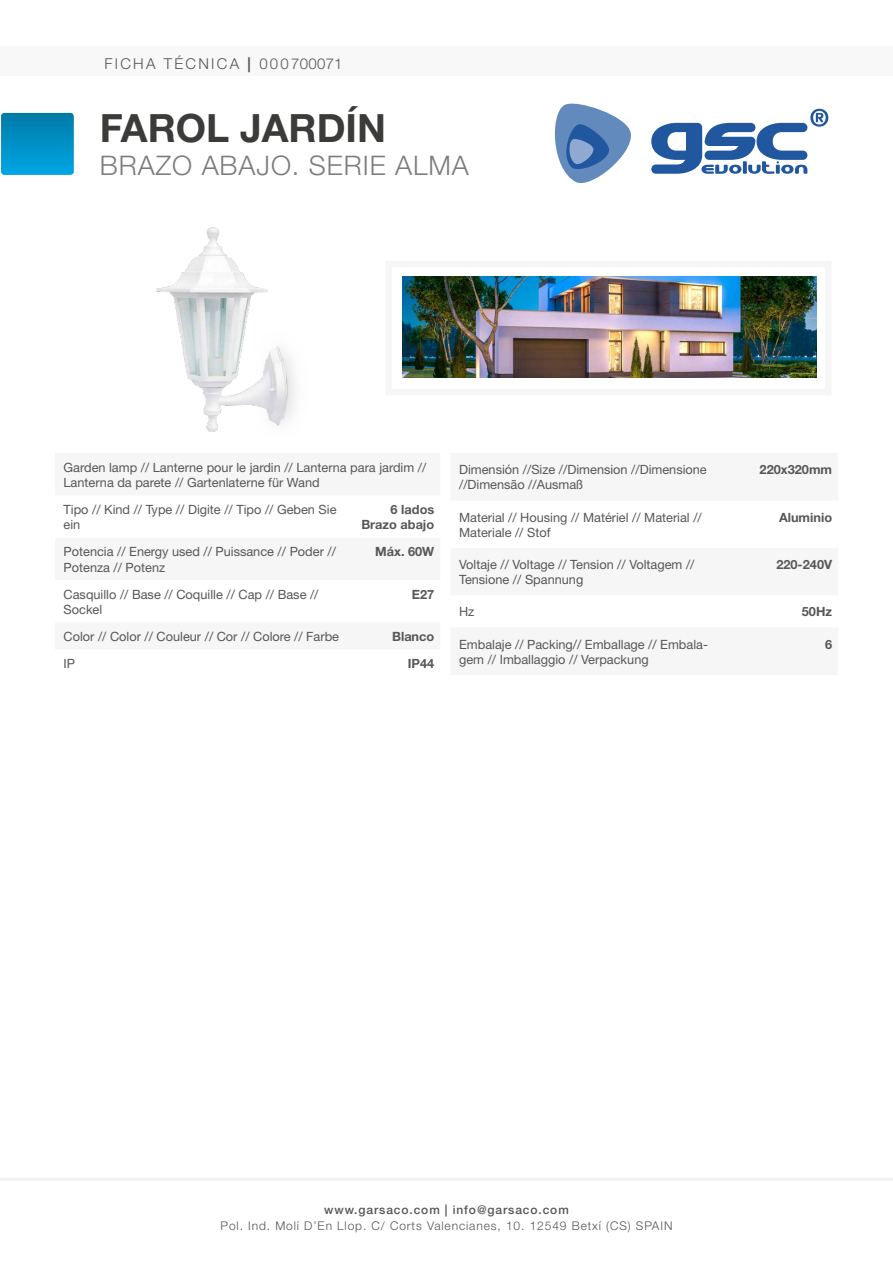
<style>
.page{position:relative;width:893px;height:1263px;background:#fff}
.page>*{position:absolute;margin:0;border:0;box-sizing:border-box;transform-origin:0 0}
.t1{font:700 39px "Helvetica Neue";color:#3b3b3a}
.t2{font:300 27px "Helvetica Neue";letter-spacing:.035em;color:#7c7c7b}
.t3{font:300 15px "Helvetica Neue";letter-spacing:.15em;color:#565555}
.t4{font:12.75px/15.3px "Helvetica Neue";color:#575756}
.t5{font:700 12.75px/15.3px "Helvetica Neue";color:#575756;text-align:right}
.t6{font:300 12px "Helvetica Neue";letter-spacing:.075em;color:#565555}
.t7{font:500 12px "Helvetica Neue";letter-spacing:.075em;color:#565555}
.s1{font-weight:700}
</style>
<div class="page">
<svg style="left:651px;top:109px;width:177px;height:65px"></svg>
<svg style="left:554px;top:103px;width:77px;height:81px"></svg>
<hr style="left:0;top:1178px;width:893px;height:3px;background:#f0f0f0">
<div style="left:0;top:47px;width:893px;height:29px;background:#f8f8f8"></div>
<svg style="left:1px;top:113px;width:73px;height:62px;background:#0190c6"></svg>
<img style="left:403px;top:276px;width:413px;height:102px">
<img style="left:156px;top:227px;width:139px;height:205px">
<p class="t3" style="left:105px;top:54px;width:240px">FICHA TÉCNICA <span class="s1">|</span> 000700071</p>
<h1 class="t1" style="left:100px;top:104px;width:288px">FAROL JARDÍN</h1>
<h2 class="t2" style="left:100px;top:149px;width:370px">BRAZO ABAJO. SERIE ALMA</h2>
<p class="t4" style="left:64px;top:459px;width:364px">Garden lamp // Lanterne pour le jardin // Lanterna para jardim //<br>Lanterna da parete // Gartenlaterne für Wand</p>
<p class="t4" style="left:64px;top:502px;width:274px">Tipo // Kind // Type // Digite // Tipo // Geben Sie ein</p>
<p class="t5" style="left:361px;top:501px;width:74px">6 lados<br>Brazo abajo</p>
<p class="t4" style="left:64px;top:544px;width:274px">Potencia // Energy used // Puissance // Poder //<br>Potenza // Potenz</p>
<p class="t5" style="left:375px;top:544px;width:61px">Máx. 60W</p>
<p class="t4" style="left:64px;top:586px;width:256px">Casquillo // Base // Coquille // Cap // Base //<br>Sockel</p>
<p class="t5" style="left:412px;top:586px;width:24px">E27</p>
<p class="t4" style="left:64px;top:629px;width:277px">Color // Color // Couleur // Cor // Colore // Farbe</p>
<p class="t5" style="left:392px;top:628px;width:44px">Blanco</p>
<p class="t4" style="left:64px;top:656px;width:13px">IP</p>
<p class="t5" style="left:408px;top:655px;width:28px">IP44</p>
<p class="t4" style="left:459px;top:462px;width:249px">Dimensión //Size //Dimension //Dimensione //Dimensão //Ausmaß</p>
<p class="t5" style="left:760px;top:462px;width:74px">220x320mm</p>
<p class="t4" style="left:459px;top:509px;width:244px">Material // Housing // Matériel // Material //<br>Materiale // Stof</p>
<p class="t5" style="left:779px;top:509px;width:55px">Aluminio</p>
<p class="t4" style="left:459px;top:557px;width:237px">Voltaje // Voltage // Tension // Voltagem //<br>Tensione // Spannung</p>
<p class="t5" style="left:776px;top:556px;width:57px">220-240V</p>
<p class="t4" style="left:459px;top:604px;width:17px">Hz</p>
<p class="t5" style="left:802px;top:604px;width:32px">50Hz</p>
<p class="t4" style="left:459px;top:636px;width:250px">Embalaje // Packing// Emballage // Embala&shy;gem // Imballaggio // Verpackung</p>
<p class="t5" style="left:825px;top:636px;width:9px">6</p>
<p class="t7" style="left:324px;top:1202px;width:246px">www.garsaco.com | info@garsaco.com</p>
<p class="t6" style="left:221px;top:1219px;width:453px">Pol. Ind. Molí D’En Llop. C/ Corts Valencianes, 10. 12549 Betxí (CS) SPAIN</p>
</div>
